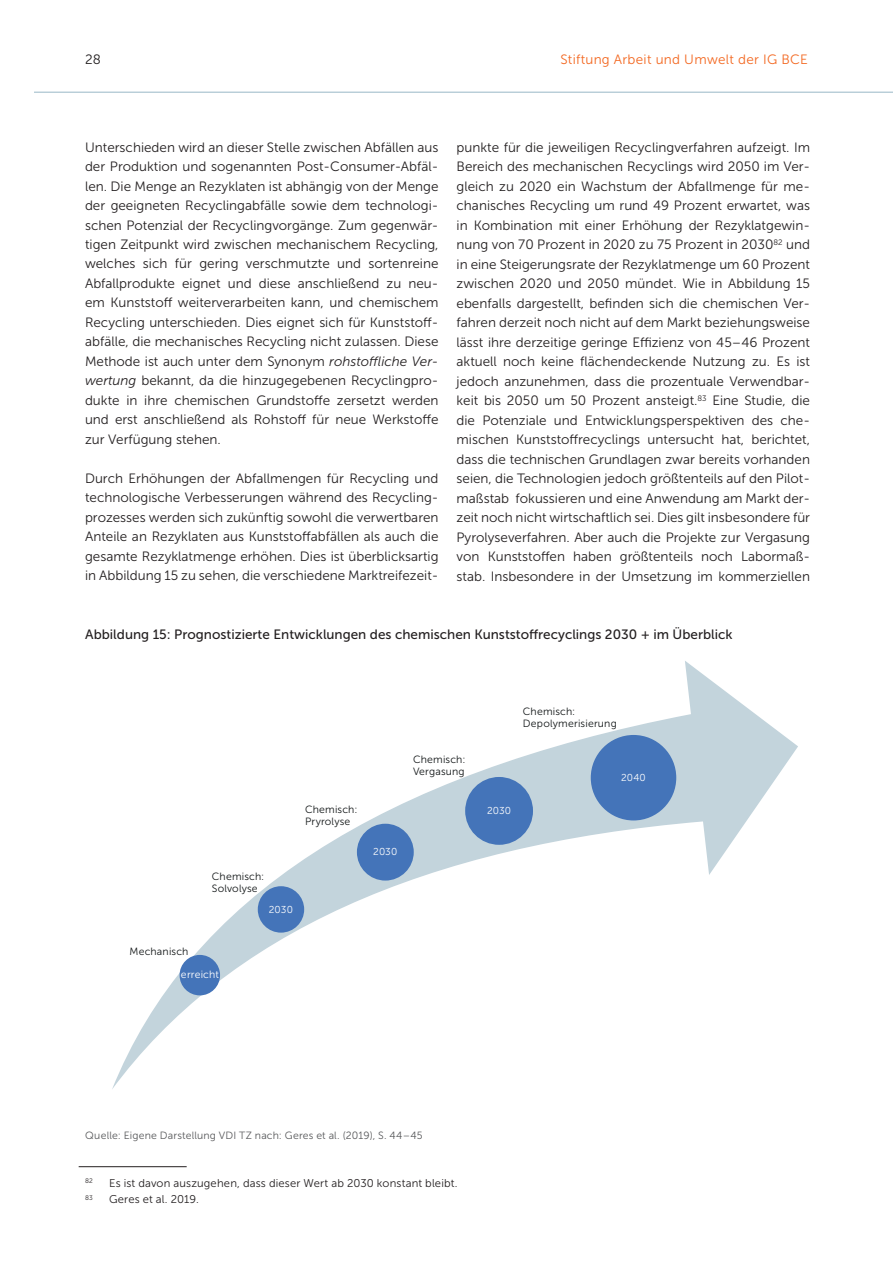
<style>
.page{position:relative;width:893px;height:1263px;background:#fff}
.page>*{position:absolute;margin:0;border:0;box-sizing:border-box;transform-origin:0 0}
.t1{font:13.5px/19.5px "Museo Sans 300";color:#231f20;text-align:justify}
.t2{font:13.5px "Museo Sans 500";color:#231f20}
.t3{font:13.5px "Museo Sans 300";letter-spacing:.02em;color:#f36821}
.t4{font:11.25px "Museo Sans 300";letter-spacing:.015em;color:#231f20}
.t5{font:10.5px/12px "Museo Sans 300";letter-spacing:.015em;color:#121617}
.t6{font:10.5px "Museo Sans 300";letter-spacing:.02em;color:#57585a}
.t7{font:10.5px "Museo Sans 300";letter-spacing:.015em;color:#fff}
.t8{font:10.05px "Museo Sans 300";letter-spacing:.005em;color:#fff}
.t9{font:6.6px "Museo Sans 300";color:#231f20}
.s1{font-style:italic}
</style>
<div class="page">
<hr style="left:34px;top:92px;width:859px;height:1px;background:#98b7c6">
<hr style="left:79px;top:1166px;width:108px;height:1px;background:#231f20">
<svg style="left:112px;top:661px;width:686px;height:428px"></svg>
<div style="left:591px;top:735px;width:85px;height:85px;background:#4474b9;border-radius:50%"></div>
<div style="left:465px;top:777px;width:68px;height:68px;background:#4474b9;border-radius:50%"></div>
<div style="left:357px;top:824px;width:57px;height:56px;background:#4474b9;border-radius:50%"></div>
<div style="left:258px;top:886px;width:46px;height:47px;background:#4474b9;border-radius:50%"></div>
<div style="left:180px;top:955px;width:40px;height:40px;background:#4474b9;border-radius:50%"></div>
<p class="t1" style="left:85px;top:50px;width:17px">28</p>
<p class="t3" style="left:560px;top:52px;width:249px">Stiftung Arbeit und Umwelt der IG BCE</p>
<p class="t1" style="left:85px;top:137px;width:355px">Unterschieden wird an dieser Stelle zwischen Abfällen aus der Produktion und sogenannten Post-Consumer-Abfäl&shy;len. Die Menge an Rezyklaten ist abhängig von der Menge der geeigneten Recyclingabfälle sowie dem technologi&shy;schen Potenzial der Recyclingvorgänge. Zum gegenwär&shy;tigen Zeitpunkt wird zwischen mechanischem Recycling, welches sich für gering verschmutzte und sortenreine Abfallprodukte eignet und diese anschließend zu neu&shy;em Kunststoff weiterverarbeiten kann, und chemischem Recycling unterschieden. Dies eignet sich für Kunststoff&shy;abfälle, die mechanisches Recycling nicht zulassen. Diese Methode ist auch unter dem Synonym <span class="s1">rohstoffliche Ver&shy;wertung</span> bekannt, da die hinzugegebenen Recyclingpro&shy;dukte in ihre chemischen Grundstoffe zersetzt werden und erst anschließend als Rohstoff für neue Werkstoffe zur Verfügung stehen.</p>
<p class="t1" style="left:85px;top:469px;width:355px">Durch Erhöhungen der Abfallmengen für Recycling und technologische Verbesserungen während des Recycling&shy;prozesses werden sich zukünftig sowohl die verwertbaren Anteile an Rezyklaten aus Kunststoffabfällen als auch die gesamte Rezyklatmenge erhöhen. Dies ist überblicksartig in Abbildung 15 zu sehen, die verschiedene Marktreifezeit-</p>
<p class="t1" style="left:457px;top:137px;width:355px">punkte für die jeweiligen Recyclingverfahren aufzeigt. Im Bereich des mechanischen Recyclings wird 2050 im Ver&shy;gleich zu 2020 ein Wachstum der Abfallmenge für me&shy;chanisches Recycling um rund 49 Prozent erwartet, was in Kombination mit einer Erhöhung der Rezyklatgewin&shy;nung von 70 Prozent in 2020 zu 75 Prozent in 2030<sup>82</sup> und in eine Steigerungsrate der Rezyklatmenge um 60 Prozent zwischen 2020 und 2050 mündet. Wie in Abbildung 15 ebenfalls dargestellt, befinden sich die chemischen Ver&shy;fahren derzeit noch nicht auf dem Markt beziehungsweise lässt ihre derzeitige geringe Effizienz von 45–46 Prozent aktuell noch keine flächendeckende Nutzung zu. Es ist jedoch anzunehmen, dass die prozentuale Verwendbar&shy;keit bis 2050 um 50 Prozent ansteigt.<sup>83</sup> Eine Studie, die die Potenziale und Entwicklungsperspektiven des che&shy;mischen Kunststoffrecyclings untersucht hat, berichtet, dass die technischen Grundlagen zwar bereits vorhanden seien, die Technologien jedoch größtenteils auf den Pilot&shy;maßstab fokussieren und eine Anwendung am Markt der&shy;zeit noch nicht wirtschaftlich sei. Dies gilt insbesondere für Pyrolyseverfahren. Aber auch die Projekte zur Vergasung von Kunststoffen haben größtenteils noch Labormaß&shy;stab. Insbesondere in der Umsetzung im kommerziellen</p>
<p class="t2" style="left:85px;top:627px;width:649px">Abbildung 15: Prognostizierte Entwicklungen des chemischen Kunststoffrecyclings 2030 + im Überblick</p>
<p class="t5" style="left:305px;top:803px;width:54px">Chemisch:<br>Pryrolyse</p>
<p class="t5" style="left:212px;top:870px;width:54px">Chemisch:<br>Solvolyse</p>
<p class="t5" style="left:130px;top:945px;width:60px">Mechanisch</p>
<p class="t7" style="left:181px;top:969px;width:39px">erreicht</p>
<p class="t8" style="left:269px;top:904px;width:26px">2030</p>
<p class="t5" style="left:413px;top:753px;width:54px">Chemisch:<br>Vergasung</p>
<p class="t8" style="left:373px;top:846px;width:26px">2030</p>
<p class="t5" style="left:523px;top:705px;width:95px">Chemisch:<br>Depolymerisierung</p>
<p class="t8" style="left:487px;top:805px;width:26px">2030</p>
<p class="t8" style="left:621px;top:772px;width:26px">2040</p>
<p class="t6" style="left:85px;top:1129px;width:339px">Quelle: Eigene Darstellung VDI TZ nach: Geres et al. (2019), S. 44–45</p>
<p class="t9" style="left:85px;top:1177px;width:9px">82</p>
<p class="t4" style="left:109px;top:1177px;width:350px">Es ist davon auszugehen, dass dieser Wert ab 2030 konstant bleibt.</p>
<p class="t9" style="left:85px;top:1194px;width:9px">83</p>
<p class="t4" style="left:109px;top:1193px;width:91px">Geres et al. 2019.</p>
</div>
